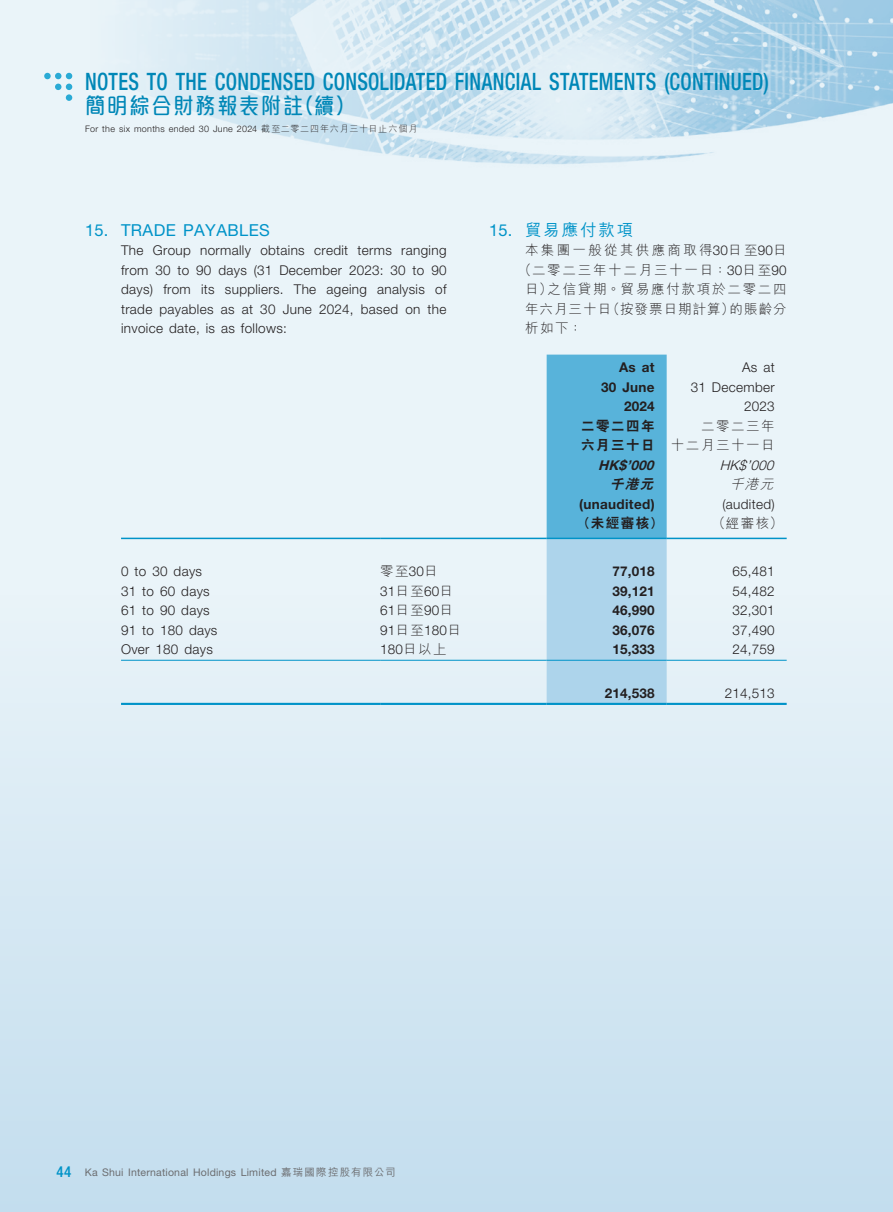
<style>
.page{position:relative;width:893px;height:1212px;background:#eaf4f9}
.page>*{position:absolute;margin:0;border:0;box-sizing:border-box;transform-origin:0 0}
.t1{font:500 condensed 24px "Helvetica Neue LT Std";letter-spacing:.015em;color:#0087b7;scale:.85 1}
.t2{font:500 22.5px "M Elle HK";letter-spacing:.085em;color:#0087b7;scale:.9 1}
._03_H1{font:16.5px "Helvetica Neue LT Std";letter-spacing:.025em;color:#0093c8}
._03_H1-2{font:500 16.5px "M Hei HK";letter-spacing:.115em;color:#0093c8}
._01_Body_Text{font:300 13.5px/19.5px "Helvetica Neue LT Std";letter-spacing:.025em;color:#231f20;text-align:justify}
._15_Table_Stub{font:300 13.5px "Helvetica Neue LT Std";letter-spacing:.025em;color:#231f20}
._01_Body_Text-2{font:700 13.5px/19.5px "Helvetica Neue LT Std";letter-spacing:.015em;color:#231f20;text-align:right}
._01_Body_Text-3{font:300 13.5px/19.5px "M Hei HK";letter-spacing:.13em;color:#231f20;text-align:right}
._01_Body_Text-4{font:300 13.5px "M Hei HK";letter-spacing:.175em;color:#231f20}
._01_Body_Text-5{font:300 13.5px "M Hei HK";letter-spacing:.075em;color:#231f20}
._01_Body_Text-6{font:800 13.5px/19.5px "C Hei 2 HK";letter-spacing:.115em;color:#231f20}
._01_Body_Text-7{font:italic 700 13.5px "Helvetica Neue LT Std";color:#231f20}
._01_Body_Text-8{font:italic 300 13.5px "Helvetica Neue LT Std";color:#231f20}
._15_Table_Stub-2{font:300 13.5px "M Hei HK";color:#231f20}
._01_Body_Text-9{font:italic 800 13.5px "C Hei 2 HK";color:#231f20}
._01_Body_Text-10{font:italic 300 13.5px "M Hei HK";color:#231f20}
.t3{font:10.5px "Helvetica Neue LT Std";letter-spacing:.02em;color:#6c6d70}
.t4{font:300 9px "Helvetica Neue LT Std";letter-spacing:.035em;color:#231f20}
.s1{font-family:"M Hei HK"}
.s2{font-family:"Helvetica Neue LT Std";font-weight:400}
.s3{font-family:"Helvetica Neue LT Std"}
.s4{font-weight:500;font-stretch:condensed;font-size:15px;color:#0093c8}
.s5{font-family:"M Hei HK";font-weight:500}
</style>
<div class="page">
<div style="left:0;top:595px;width:893px;height:617px;background:linear-gradient(to bottom,#e9f3f8,#c3ddee)"></div>
<img style="left:45px;top:0;width:848px;height:164px">
<div style="left:44px;top:73px;width:7px;height:6px;background:#2aaad5;border-radius:50%"></div>
<div style="left:66px;top:94px;width:6px;height:7px;background:#2aaad5;border-radius:50%"></div>
<svg style="left:55px;top:73px;width:17px;height:17px"></svg>
<svg style="left:547px;top:355px;width:120px;height:348px;background:#7fc2e1"></svg>
<hr style="left:121px;top:538px;width:259px;height:1px;background:#0093c8">
<hr style="left:380px;top:538px;width:167px;height:1px;background:#0093c8">
<hr style="left:547px;top:538px;width:120px;height:1px;background:#0093c8">
<hr style="left:667px;top:538px;width:120px;height:1px;background:#0093c8">
<hr style="left:121px;top:660px;width:259px;height:1px;background:#0093c8">
<hr style="left:380px;top:660px;width:167px;height:1px;background:#0093c8">
<hr style="left:547px;top:660px;width:120px;height:1px;background:#0093c8">
<hr style="left:667px;top:660px;width:120px;height:1px;background:#0093c8">
<hr style="left:121px;top:703px;width:259px;height:2px;background:#0093c8">
<hr style="left:380px;top:703px;width:167px;height:2px;background:#0093c8">
<hr style="left:547px;top:703px;width:120px;height:2px;background:#0093c8">
<hr style="left:667px;top:703px;width:120px;height:2px;background:#0093c8">
<h1 class="t1" style="left:85px;top:67px;width:806px">NOTES TO THE CONDENSED CONSOLIDATED FINANCIAL STATEMENTS (CONTINUED)</h1>
<h2 class="t2" style="left:85px;top:90px;width:301px">簡明綜合財務報表附註（續）</h2>
<p class="t4" style="left:85px;top:123px;width:334px">For the six months ended 30 June 2024 <span class="s1">截至二零二四年六月三十日止六個月</span></p>
<p class="_03_H1" style="left:85px;top:220px;width:186px">15. TRADE PAYABLES</p>
<p class="_01_Body_Text" style="left:121px;top:241px;width:327px">The Group normally obtains credit terms ranging from 30 to 90 days (31 December 2023: 30 to 90 days) from its suppliers. The ageing analysis of trade payables as at 30 June 2024, based on the invoice date, is as follows:</p>
<p class="_03_H1-2" style="left:489px;top:218px;width:146px"><span class="s2">15.</span> 貿易應付款項</p>
<p class="_01_Body_Text-4" style="left:525px;top:241px;width:263px">本集團一般從其供應商取得<span class="s3">30</span>日至<span class="s3">90</span>日</p>
<p class="_01_Body_Text-3" style="left:518px;top:260px;width:270px">（二零二三年十二月三十一日：<span class="s3">30</span>日至<span class="s3">90</span></p>
<p class="_01_Body_Text-3" style="left:525px;top:279px;width:263px">日）之信貸期。貿易應付款項於二零二四</p>
<p class="_01_Body_Text-5" style="left:525px;top:299px;width:263px">年六月三十日（按發票日期計算）的賬齡分</p>
<p class="_01_Body_Text-3" style="left:525px;top:318px;width:59px">析如下：</p>
<p class="_01_Body_Text-2" style="left:601px;top:357px;width:55px">As at<br>30 June<br>2024</p>
<p class="_01_Body_Text" style="left:691px;top:358px;width:85px;text-align:right">As at<br>31 December<br>2023</p>
<p class="_01_Body_Text-6" style="left:581px;top:416px;width:75px">二零二四年六月三十日</p>
<p class="_01_Body_Text-3" style="left:671px;top:416px;width:105px">二零二三年<br>十二月三十一日</p>
<p class="_01_Body_Text-7" style="left:598px;top:457px;width:61px">HK$’000</p>
<p class="_01_Body_Text-8" style="left:720px;top:457px;width:59px">HK$’000</p>
<p class="_01_Body_Text-9" style="left:610px;top:475px;width:50px">千港元</p>
<p class="_01_Body_Text-10" style="left:730px;top:475px;width:50px">千港元</p>
<p class="_01_Body_Text-2" style="left:579px;top:494px;width:77px">(unaudited)</p>
<p class="_01_Body_Text" style="left:722px;top:494px;width:54px">(audited)</p>
<p class="_01_Body_Text-6" style="left:577px;top:514px;width:87px">（未經審核）</p>
<p class="_01_Body_Text-3" style="left:712px;top:513px;width:72px">（經審核）</p>
<p class="_15_Table_Stub" style="left:121px;top:563px;width:83px">0 to 30 days</p>
<p class="_15_Table_Stub-2" style="left:380px;top:562px;width:59px">零至<span class="s3">30</span>日</p>
<p class="_01_Body_Text-2" style="left:612px;top:561px;width:44px">77,018</p>
<p class="_01_Body_Text" style="left:732px;top:562px;width:44px">65,481</p>
<p class="_15_Table_Stub" style="left:121px;top:583px;width:90px">31 to 60 days</p>
<p class="_15_Table_Stub" style="left:380px;top:583px;width:75px">31<span class="s1">日至</span>60<span class="s1">日</span></p>
<p class="_01_Body_Text-2" style="left:612px;top:581px;width:44px">39,121</p>
<p class="_01_Body_Text" style="left:732px;top:581px;width:44px">54,482</p>
<p class="_15_Table_Stub" style="left:121px;top:602px;width:90px">61 to 90 days</p>
<p class="_15_Table_Stub" style="left:380px;top:602px;width:75px">61<span class="s1">日至</span>90<span class="s1">日</span></p>
<p class="_01_Body_Text-2" style="left:612px;top:600px;width:44px">46,990</p>
<p class="_01_Body_Text" style="left:732px;top:601px;width:44px">32,301</p>
<p class="_15_Table_Stub" style="left:121px;top:622px;width:98px">91 to 180 days</p>
<p class="_15_Table_Stub" style="left:380px;top:622px;width:82px">91<span class="s1">日至</span>180<span class="s1">日</span></p>
<p class="_01_Body_Text-2" style="left:612px;top:620px;width:44px">36,076</p>
<p class="_01_Body_Text" style="left:732px;top:620px;width:44px">37,490</p>
<p class="_15_Table_Stub" style="left:121px;top:641px;width:93px">Over 180 days</p>
<p class="_15_Table_Stub" style="left:380px;top:641px;width:68px">180<span class="s1">日以上</span></p>
<p class="_01_Body_Text-2" style="left:612px;top:639px;width:44px">15,333</p>
<p class="_01_Body_Text" style="left:732px;top:640px;width:44px">24,759</p>
<p class="_01_Body_Text-2" style="left:605px;top:683px;width:51px">214,538</p>
<p class="_01_Body_Text" style="left:725px;top:683px;width:51px">214,513</p>
<p class="t3" style="left:57px;top:1166px;width:341px"><span class="s4">44</span> Ka Shui International Holdings Limited <span class="s5">嘉瑞國際控股有限公司</span></p>
</div>
